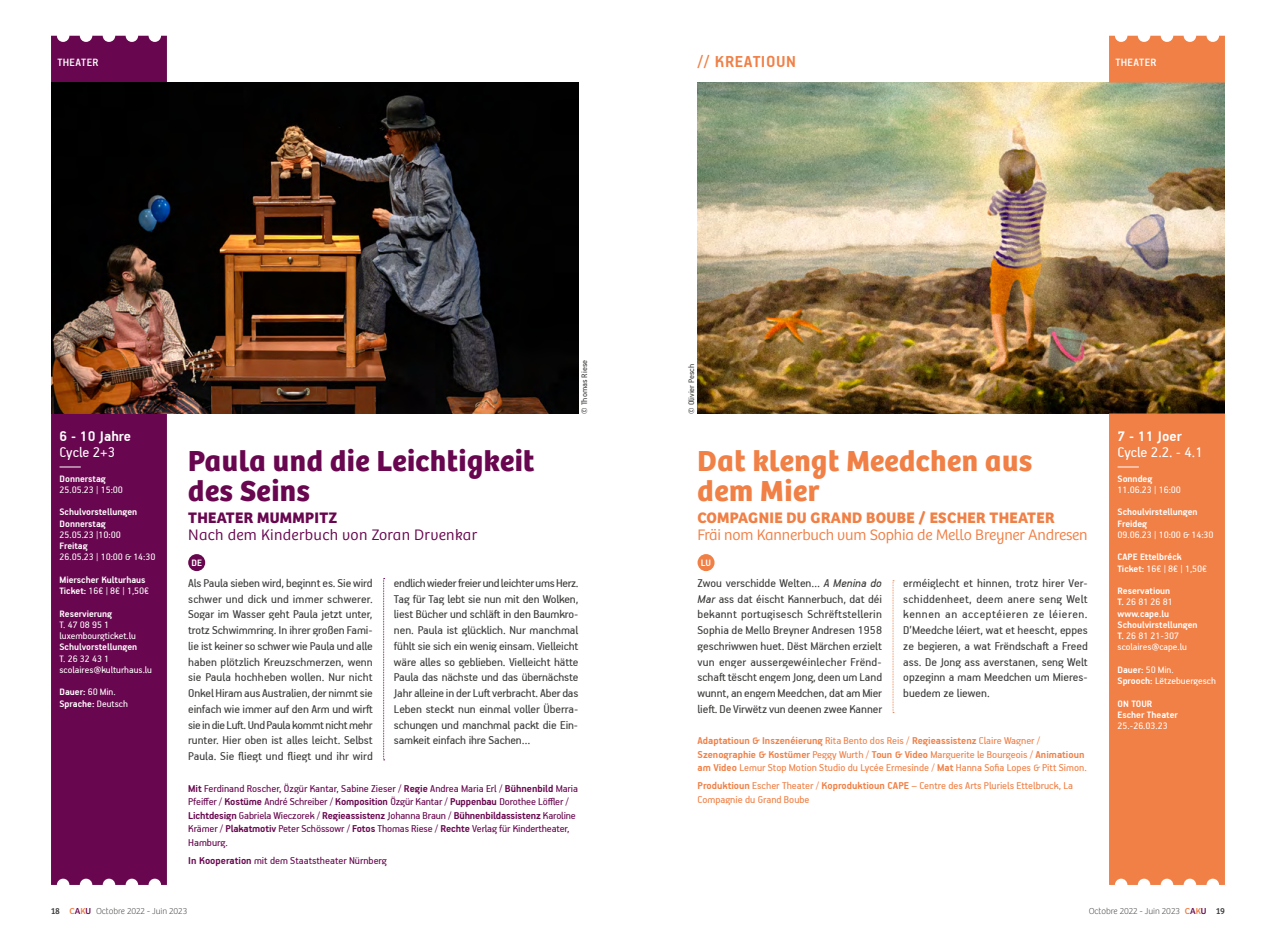
<style>
.page{position:relative;width:1276px;height:936px;background:#fff}
.page>*{position:absolute;margin:0;border:0;box-sizing:border-box;transform-origin:0 0}
.t1{font:700 30px/30px "Bree";letter-spacing:.02em;color:#68074f}
.t2{font:700 30px/30px "Bree";letter-spacing:.02em;color:#f08046}
.t3{font:700 18px "PF Handbook Pro";letter-spacing:.03em;color:#f08046}
.t4{font:300 15.75px "Bree";letter-spacing:-.01em;color:#f08046}
.t5{font:700 15.75px "Bree";letter-spacing:.02em;color:#f08046}
.t6{font:300 15.75px "Bree";letter-spacing:.02em;color:#68074f}
.t7{font:15.75px "PF Handbook Pro";color:#fff}
.t8{font:700 15.75px "PF Handbook Pro";color:#fff}
.t9{font:700 15.75px "Bree";letter-spacing:.02em;color:#68074f}
.t10{font:12.75px/15.8px "PF Handbook Pro";letter-spacing:-.005em;color:#3c3c3b;text-align:justify}
.t11{font:500 12px "PF Handbook Pro";letter-spacing:.03em;color:#fff}
.t12{font:11.25px/13.5px "PF Handbook Pro";letter-spacing:-.01em;color:#68074f}
.t13{font:11.25px/13.5px "PF Handbook Pro";color:#f08046}
.t14{font:700 10.5px/11.2px "PF Handbook Pro";color:#fff}
.t15{font:10.5px/11.2px "PF Handbook Pro";color:#fff}
.t16{font:100 9px "Bree";color:#3c3c3b}
.t17{font:9px "PF Handbook Pro";color:#3c3c3b}
.s1{font-weight:400}
.s2{font-weight:700}
.s3{font-style:italic}
.s4{font-weight:400;color:#f08046}
.s5{font-weight:400;color:#68074f}
</style>
<div class="page">
<div style="left:51px;top:413px;width:116px;height:471px;background:#68074f"></div>
<svg style="left:51px;top:36px;width:116px;height:47px"></svg>
<svg style="left:60px;top:466px;width:21px;height:1px"></svg>
<img style="left:51px;top:83px;width:527px;height:330px">
<img style="left:697px;top:83px;width:528px;height:330px">
<div style="left:1109px;top:413px;width:116px;height:471px;background:#f08046"></div>
<svg style="left:1117px;top:466px;width:21px;height:1px"></svg>
<svg style="left:1109px;top:36px;width:116px;height:47px"></svg>
<svg style="left:383px;top:578px;width:2px;height:182px"></svg>
<div style="left:188px;top:554px;width:17px;height:17px;background:#68074f;border-radius:50%"></div>
<div style="left:697px;top:554px;width:17px;height:17px;background:#f08046;border-radius:50%"></div>
<svg style="left:892px;top:580px;width:2px;height:133px"></svg>
<h2 class="t3" style="left:697px;top:50px;width:100px">// KREATIOUN</h2>
<p class="t11" style="left:57px;top:55px;width:43px">THEATER</p>
<p class="t11" style="left:1115px;top:55px;width:43px">THEATER</p>
<p class="t8" style="left:60px;top:426px;width:73px">6 - 10 Jahre</p>
<p class="t7" style="left:60px;top:442px;width:57px">Cycle 2+3</p>
<p class="t14" style="left:60px;top:472px;width:48px">Donnerstag</p>
<p class="t15" style="left:60px;top:483px;width:65px">25.05.23 | 15:00</p>
<p class="t14" style="left:60px;top:506px;width:79px">Schulvorstellungen<br>Donnerstag</p>
<p class="t15" style="left:60px;top:528px;width:63px">25.05.23 |10:00</p>
<p class="t14" style="left:60px;top:540px;width:30px">Freitag</p>
<p class="t15" style="left:60px;top:551px;width:97px">26.05.23 | 10:00 &amp; 14:30</p>
<p class="t14" style="left:60px;top:573px;width:91px">Mierscher Kulturhaus<br>Ticket: <span class="s1">16€ | 8€ | 1,50€</span></p>
<p class="t14" style="left:60px;top:607px;width:54px">Reservierung</p>
<p class="t15" style="left:60px;top:618px;width:78px">T. 47 08 95 1 luxembourgticket.lu</p>
<p class="t14" style="left:60px;top:641px;width:79px">Schulvorstellungen</p>
<p class="t15" style="left:60px;top:652px;width:94px">T. 26 32 43 1 scolaires@kulturhaus.lu</p>
<p class="t14" style="left:60px;top:686px;width:70px">Dauer: <span class="s1">60 Min.<br></span>Sprache: <span class="s1">Deutsch</span></p>
<h1 class="t1" style="left:188px;top:446px;width:348px">Paula und die Leichtigkeit des Seins</h1>
<p class="t9" style="left:188px;top:508px;width:150px">THEATER MUMMPITZ</p>
<p class="t6" style="left:188px;top:525px;width:290px">Nach dem Kinderbuch von Zoran Drvenkar</p>
<p class="t17" style="left:579px;top:413px;width:55px;rotate:-90deg">© Thomas Riese</p>
<p class="t14" style="left:191px;top:556px;width:12px">DE</p>
<p class="t10" style="left:188px;top:574px;width:186px">Als Paula sieben wird, beginnt es. Sie wird schwer und dick und immer schwerer.<br>Sogar im Wasser geht Paula jetzt unter, trotz Schwimmring. In ihrer großen Fami&shy;lie ist keiner so schwer wie Paula und alle haben plötzlich Kreuzschmerzen, wenn sie Paula hochheben wollen. Nur nicht Onkel Hiram aus Australien, der nimmt sie einfach wie immer auf den Arm und wirft sie in die Luft. Und Paula kommt nicht mehr runter. Hier oben ist alles leicht. Selbst Paula. Sie fliegt und fliegt und ihr wird</p>
<p class="t10" style="left:394px;top:574px;width:186px">endlich wieder freier und leichter ums Herz.<br>Tag für Tag lebt sie nun mit den Wolken, liest Bücher und schläft in den Baumkro&shy;nen. Paula ist glücklich. Nur manchmal fühlt sie sich ein wenig einsam. Vielleicht wäre alles so geblieben. Vielleicht hätte Paula das nächste und das übernächste Jahr alleine in der Luft verbracht. Aber das Leben steckt nun einmal voller Überra&shy;schungen und manchmal packt die Ein&shy;samkeit einfach ihre Sachen…</p>
<p class="t12" style="left:188px;top:781px;width:391px"><span class="s2">Mit</span> Ferdinand Roscher, Özgür Kantar, Sabine Zieser / <span class="s2">Regie</span> Andrea Maria Erl / <span class="s2">Bühnenbild</span> Maria Pfeiffer / <span class="s2">Kostüme</span> André Schreiber / <span class="s2">Komposition</span> Özgür Kantar / <span class="s2">Puppenbau</span> Dorothee Löffler / <span class="s2">Lichtdesign</span> Gabriela Wieczorek / <span class="s2">Regieassistenz</span> Johanna Braun / <span class="s2">Bühnenbildassistenz</span> Karoline Krämer / <span class="s2">Plakatmotiv</span> Peter Schössowr / <span class="s2">Fotos</span> Thomas Riese / <span class="s2">Rechte</span> Verlag für Kindertheater, Hamburg.</p>
<p class="t12" style="left:188px;top:852px;width:200px"><span class="s2">In Kooperation</span> mit dem Staatstheater Nürnberg</p>
<p class="t17" style="left:686px;top:413px;width:51px;rotate:-90deg">© Olivier Pesch</p>
<h1 class="t2" style="left:697px;top:446px;width:336px">Dat klengt Meedchen aus dem Mier</h1>
<p class="t5" style="left:697px;top:508px;width:358px">COMPAGNIE DU GRAND BOUBE / ESCHER THEATER</p>
<p class="t4" style="left:697px;top:525px;width:392px">Fräi nom Kannerbuch vum Sophia de Mello Breyner Andresen</p>
<p class="t10" style="left:903px;top:574px;width:186px">erméiglecht et hinnen, trotz hirer Ver&shy;schiddenheet, deem anere seng Welt kennen an acceptéieren ze léieren.<br>D’Meedche léiert, wat et heescht, eppes ze begieren, a wat Frëndschaft a Freed ass. De Jong ass averstanen, seng Welt opzeginn a mam Meedchen um Mieres&shy;buedem ze liewen.</p>
<p class="t14" style="left:701px;top:556px;width:12px">LU</p>
<p class="t10" style="left:697px;top:574px;width:186px">Zwou verschidde Welten… <span class="s3">A Menina do Mar</span> ass dat éischt Kannerbuch, dat déi bekannt portugisesch Schrëftstellerin Sophia de Mello Breyner Andresen 1958 geschriwwen huet. Dëst Märchen erzielt vun enger aussergewéinlecher Frënd&shy;schaft tëscht engem Jong, deen um Land wunnt, an engem Meedchen, dat am Mier lieft. De Virwëtz vun deenen zwee Kanner</p>
<p class="t13" style="left:697px;top:733px;width:391px"><span class="s2">Adaptatioun &amp; Inszenéierung</span> Rita Bento dos Reis / <span class="s2">Regieassistenz</span> Claire Wagner /<br><span class="s2">Szenographie &amp; Kostümer</span> Peggy Wurth / <span class="s2">Toun &amp; Video</span> Marguerite le Bourgeois / <span class="s2">Animatioun am Video</span> Lemur Stop Motion Studio du Lycée Ermesinde / <span class="s2">Mat</span> Hanna Sofia Lopes &amp; Pitt Simon.</p>
<p class="t13" style="left:697px;top:778px;width:377px"><span class="s2">Produktioun</span> Escher Theater / <span class="s2">Koproduktioun CAPE</span> – Centre des Arts Pluriels Ettelbruck, La<br>Compagnie du Grand Boube</p>
<p class="t8" style="left:1117px;top:426px;width:66px">7 - 11 Joer</p>
<p class="t7" style="left:1117px;top:442px;width:87px">Cycle 2.2. - 4.1</p>
<p class="t14" style="left:1117px;top:472px;width:36px">Sonndeg</p>
<p class="t15" style="left:1117px;top:483px;width:65px">11.06.23 | 16:00</p>
<p class="t14" style="left:1117px;top:506px;width:81px">Schoulvirstellungen<br>Freideg</p>
<p class="t15" style="left:1117px;top:528px;width:97px">09.06.23 | 10:00 &amp; 14:30</p>
<p class="t14" style="left:1117px;top:551px;width:91px">CAPE Ettelbréck<br>Ticket: <span class="s1">16€ | 8€ | 1,50€</span></p>
<p class="t14" style="left:1117px;top:585px;width:81px">Reservatioun<br>T. <span class="s1">26 81 26 81 </span>www.cape.lu<br>Schoulvirstellungen<br>T. <span class="s1">26 81 21-307 scolaires@cape.lu</span></p>
<p class="t15" style="left:1117px;top:663px;width:100px"><span class="s2">Dauer:</span> 50 Min.<br><span class="s2">Sprooch:</span> Lëtzebuergesch</p>
<p class="t14" style="left:1117px;top:697px;width:62px">ON TOUR<br>Escher Theater</p>
<p class="t15" style="left:1117px;top:720px;width:52px">25.-26.03.23</p>
<p class="t16" style="left:51px;top:905px;width:138px"><span class="s1">18</span> <span class="s4">C</span><span class="s5">A</span><span class="s4">K</span><span class="s5">U</span> Octobre 2022 - Juin 2023</p>
<p class="t16" style="left:1088px;top:905px;width:138px">Octobre 2022 - Juin 2023 <span class="s4">C</span><span class="s5">A</span><span class="s4">K</span><span class="s5">U</span> <span class="s1">19</span></p>
</div>
